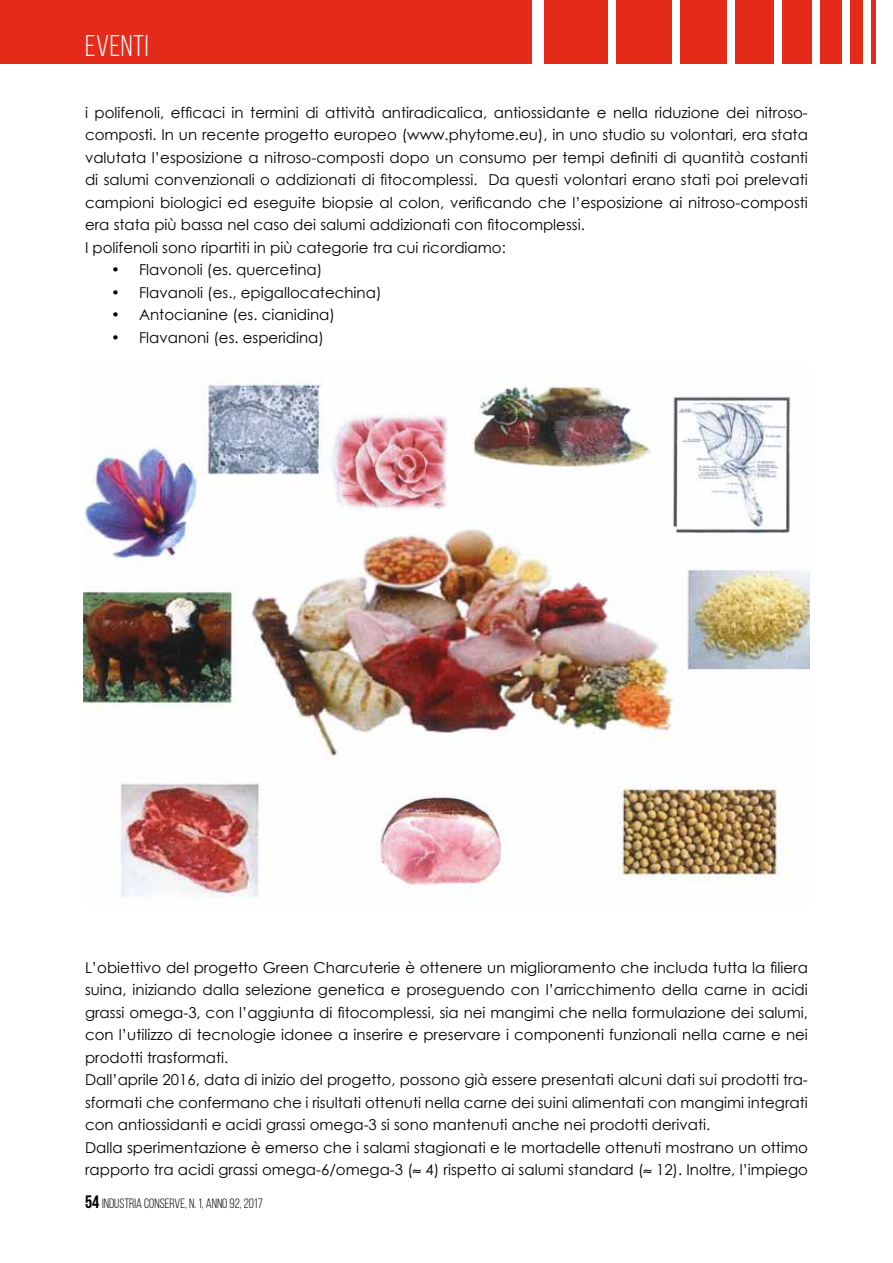
<style>
.page{position:relative;width:893px;height:1263px;background:#fff}
.page>*{position:absolute;margin:0;border:0;box-sizing:border-box;transform-origin:0 0}
.t1{font:30px "Bebas Neue";letter-spacing:.02em;color:#fff}
.t2{font:15px/22.5px "Century Gothic";color:#000}
.t3{font:13.5px "Bebas Neue";color:#000}
.s1{font-weight:700;font-size:18px}
</style>
<div class="page">
<div style="left:0;top:0;width:531px;height:64px;background:#e42a18"></div>
<div style="left:544px;top:0;width:64px;height:64px;background:#e42a18"></div>
<div style="left:617px;top:0;width:55px;height:64px;background:#e42a18"></div>
<div style="left:680px;top:0;width:47px;height:64px;background:#e42a18"></div>
<div style="left:736px;top:0;width:38px;height:64px;background:#e42a18"></div>
<div style="left:782px;top:0;width:30px;height:64px;background:#e42a18"></div>
<div style="left:821px;top:0;width:21px;height:64px;background:#e42a18"></div>
<div style="left:850px;top:0;width:13px;height:64px;background:#e42a18"></div>
<hr style="left:872px;top:0;width:4px;height:64px;background:#e42a18">
<img style="left:84px;top:379px;width:725px;height:519px">
<h1 class="t1" style="left:85px;top:30px;width:65px">EVENTI</h1>
<p class="t2" style="left:85px;top:101px;width:724px">i polifenoli, efficaci in termini di attività antiradicalica, antiossidante e nella riduzione dei nitroso&shy;composti. In un recente progetto europeo (www.phytome.eu), in uno studio su volontari, era stata valutata l’esposizione a nitroso-composti dopo un consumo per tempi definiti di quantità costanti di salumi convenzionali o addizionati di fitocomplessi. Da questi volontari erano stati poi prelevati campioni biologici ed eseguite biopsie al colon, verificando che l’esposizione ai nitroso-composti era stata più bassa nel caso dei salumi addizionati con fitocomplessi.<br>I polifenoli sono ripartiti in più categorie tra cui ricordiamo:</p>
<p class="t2" style="left:112px;top:258px;width:212px">• Flavonoli (es. quercetina)</p>
<p class="t2" style="left:112px;top:281px;width:271px">• Flavanoli (es., epigallocatechina)</p>
<p class="t2" style="left:112px;top:303px;width:225px">• Antocianine (es. cianidina)</p>
<p class="t2" style="left:112px;top:326px;width:214px">• Flavanoni (es. esperidina)</p>
<p class="t2" style="left:85px;top:956px;width:724px">L’obiettivo del progetto Green Charcuterie è ottenere un miglioramento che includa tutta la filiera suina, iniziando dalla selezione genetica e proseguendo con l’arricchimento della carne in acidi grassi omega-3, con l’aggiunta di fitocomplessi, sia nei mangimi che nella formulazione dei salumi, con l’utilizzo di tecnologie idonee a inserire e preservare i componenti funzionali nella carne e nei prodotti trasformati.<br>Dall’aprile 2016, data di inizio del progetto, possono già essere presentati alcuni dati sui prodotti tra&shy;sformati che confermano che i risultati ottenuti nella carne dei suini alimentati con mangimi integrati con antiossidanti e acidi grassi omega-3 si sono mantenuti anche nei prodotti derivati.<br>Dalla sperimentazione è emerso che i salami stagionati e le mortadelle ottenuti mostrano un ottimo rapporto tra acidi grassi omega-6/omega-3 (≈ 4) rispetto ai salumi standard (≈ 12). Inoltre, l’impiego</p>
<p class="t3" style="left:85px;top:1196px;width:179px"><span class="s1">54</span> INDUSTRIA CONSERVE, N. 1, ANNO 92, 2017</p>
</div>
